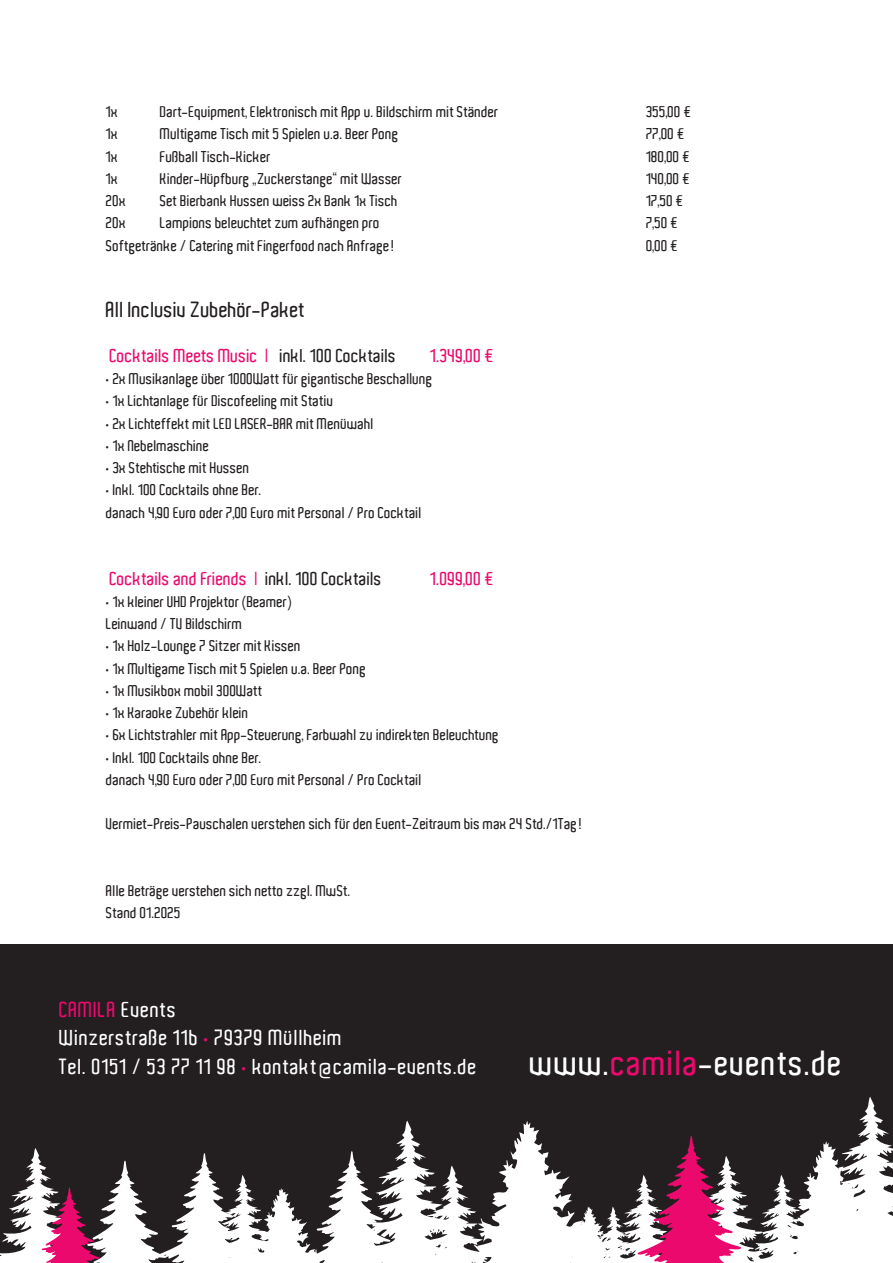
<style>
.page{position:relative;width:893px;height:1263px;background:#fff}
.page>*{position:absolute;margin:0;border:0;box-sizing:border-box;transform-origin:0 0}
.t1{font:600 34.05px "Aldo";letter-spacing:.03em;color:#fff}
.t2{font:600 21px/28.7px "Aldo";letter-spacing:.03em;color:#fff}
.t3{font:600 21px "Aldo";color:#231f20}
.t4{font:600 18px "Aldo";color:#ec096d}
.t5{font:600 15px/22.2px "Aldo";color:#231f20}
.s1{color:#231f20}
.s2{color:#ec096d}
</style>
<div class="page">
<div style="left:0;top:944px;width:893px;height:319px;background:#231f20"></div>
<svg style="left:0;top:1097px;width:893px;height:166px"></svg>
<p class="t5" style="left:106px;top:101px;width:13px">1x</p>
<p class="t5" style="left:160px;top:101px;width:340px">Dart-Equipment, Elektronisch mit App u. Bildschirm mit Ständer</p>
<p class="t5" style="left:646px;top:101px;width:47px">355,00 €</p>
<p class="t5" style="left:106px;top:123px;width:13px">1x</p>
<p class="t5" style="left:160px;top:123px;width:240px">Multigame Tisch mit 5 Spielen u.a. Beer Pong</p>
<p class="t5" style="left:646px;top:123px;width:40px">77,00 €</p>
<p class="t5" style="left:106px;top:145px;width:13px">1x</p>
<p class="t5" style="left:160px;top:145px;width:112px">Fußball Tisch-Kicker</p>
<p class="t5" style="left:646px;top:145px;width:46px">180,00 €</p>
<p class="t5" style="left:106px;top:168px;width:13px">1x</p>
<p class="t5" style="left:160px;top:168px;width:244px">Kinder-Hüpfburg „Zuckerstange“ mit Wasser</p>
<p class="t5" style="left:646px;top:168px;width:46px">140,00 €</p>
<p class="t5" style="left:106px;top:190px;width:21px">20x</p>
<p class="t5" style="left:160px;top:190px;width:239px">Set Bierbank Hussen weiss 2x Bank 1x Tisch</p>
<p class="t5" style="left:646px;top:190px;width:39px">17,50 €</p>
<p class="t5" style="left:106px;top:212px;width:21px">20x</p>
<p class="t5" style="left:160px;top:212px;width:221px">Lampions beleuchtet zum aufhängen pro</p>
<p class="t5" style="left:646px;top:212px;width:34px">7,50 €</p>
<p class="t5" style="left:106px;top:234px;width:289px">Softgetränke / Catering mit Fingerfood nach Anfrage!</p>
<p class="t5" style="left:646px;top:234px;width:34px">0,00 €</p>
<h2 class="t3" style="left:106px;top:298px;width:200px">All Inclusiv Zubehör-Paket</h2>
<p class="t4" style="left:110px;top:345px;width:288px">Cocktails Meets Music | <span class="s1">inkl. 100 Cocktails</span></p>
<p class="t4" style="left:430px;top:345px;width:66px">1.349,00 €</p>
<p class="t5" style="left:106px;top:368px;width:328px">• 2x Musikanlage über 1000Watt für gigantische Beschallung</p>
<p class="t5" style="left:106px;top:390px;width:229px">• 1x Lichtanlage für Discofeeling mit Stativ</p>
<p class="t5" style="left:106px;top:412px;width:269px">• 2x Lichteffekt mit LED LASER-BAR mit Menüwahl</p>
<p class="t5" style="left:106px;top:435px;width:105px">• 1x Nebelmaschine</p>
<p class="t5" style="left:106px;top:457px;width:145px">• 3x Stehtische mit Hussen</p>
<p class="t5" style="left:106px;top:479px;width:317px">• Inkl. 100 Cocktails ohne Ber.<br>danach 4,90 Euro oder 7,00 Euro mit Personal / Pro Cocktail</p>
<p class="t4" style="left:110px;top:568px;width:274px">Cocktails and Friends | <span class="s1">inkl. 100 Cocktails</span></p>
<p class="t4" style="left:430px;top:568px;width:66px">1.099,00 €</p>
<p class="t5" style="left:106px;top:590px;width:187px">• 1x kleiner UHD Projektor (Beamer)<br>Leinwand / TV Bildschirm</p>
<p class="t5" style="left:106px;top:635px;width:196px">• 1x Holz-Lounge 7 Sitzer mit Kissen</p>
<p class="t5" style="left:106px;top:657px;width:262px">• 1x Multigame Tisch mit 5 Spielen u.a. Beer Pong</p>
<p class="t5" style="left:106px;top:679px;width:158px">• 1x Musikbox mobil 300Watt</p>
<p class="t5" style="left:106px;top:702px;width:144px">• 1x Karaoke Zubehör klein</p>
<p class="t5" style="left:106px;top:724px;width:394px">• 6x Lichtstrahler mit App-Steuerung, Farbwahl zu indirekten Beleuchtung</p>
<p class="t5" style="left:106px;top:746px;width:317px">• Inkl. 100 Cocktails ohne Ber.<br>danach 4,90 Euro oder 7,00 Euro mit Personal / Pro Cocktail</p>
<p class="t5" style="left:106px;top:813px;width:477px">Vermiet-Preis-Pauschalen verstehen sich für den Event-Zeitraum bis max 24 Std./1Tag!</p>
<p class="t5" style="left:106px;top:880px;width:246px">Alle Beträge verstehen sich netto zzgl. MwSt.<br>Stand 01.2025</p>
<h2 class="t2" style="left:60px;top:995px;width:419px"><span class="s2">CAMILA</span> Events<br>Winzerstraße 11b <span class="s2">•</span> 79379 Müllheim<br>Tel. 0151 / 53 77 11 98 <span class="s2">•</span> kontakt@camila-events.de</h2>
<h1 class="t1" style="left:530px;top:1044px;width:314px">www.<span class="s2">camila</span>-events.de</h1>
</div>
